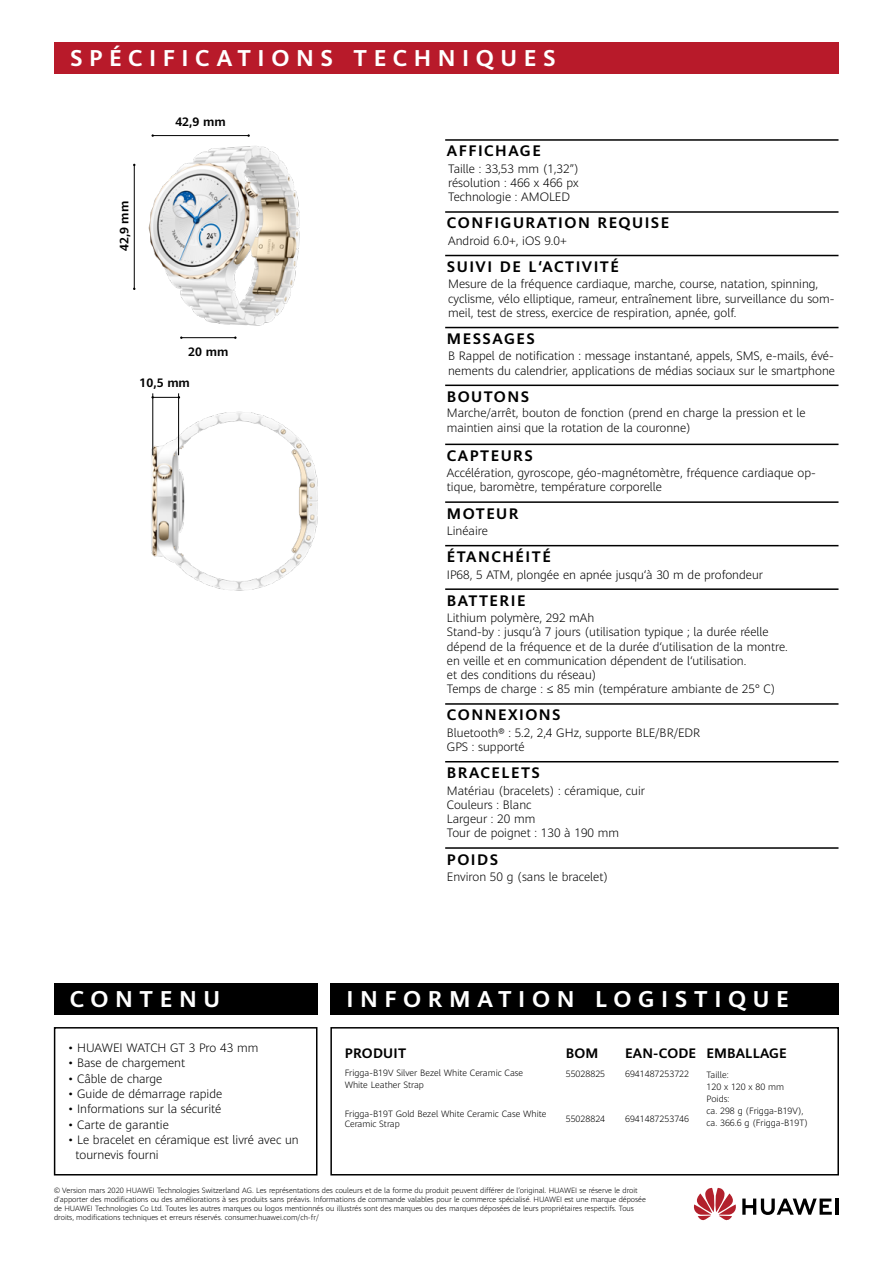
<style>
.page{position:relative;width:893px;height:1263px;background:#fff}
.page>*{position:absolute;margin:0;border:0;box-sizing:border-box;transform-origin:0 0}
.t1{font:700 22.5px "Huawei Sans";letter-spacing:.295em;color:#fff}
.t2{font:700 15px "Huawei Sans";letter-spacing:.1em;color:#000}
.t3{font:700 13.5px "Huawei Sans";letter-spacing:.01em;color:#000}
.t4{font:300 12px/14.2px "Huawei Sans";color:#000}
.t5{font:700 12px "Huawei Sans";color:#000}
.t6{font:300 9px/12px "Huawei Sans";color:#000}
.t7{font:300 7.5px/9px "Huawei Sans";color:#000}
</style>
<div class="page">
<hr style="left:134px;top:165px;width:1px;height:124px;background:#000">
<hr style="left:153px;top:135px;width:96px;height:1px;background:#000">
<hr style="left:181px;top:337px;width:54px;height:1px;background:#000">
<svg style="left:151px;top:396px;width:29px;height:3px"></svg>
<img style="left:148px;top:146px;width:152px;height:180px">
<img style="left:151px;top:404px;width:167px;height:187px">
<hr style="left:178px;top:393px;width:1px;height:62px;background:#000">
<hr style="left:152px;top:393px;width:1px;height:62px;background:#000">
<hr style="left:836px;top:1198px;width:3px;height:17px;background:#000">
<svg style="left:742px;top:1198px;width:90px;height:17px"></svg>
<svg style="left:694px;top:1188px;width:42px;height:32px"></svg>
<div style="left:54px;top:43px;width:785px;height:31px;background:#b81a2a"></div>
<div style="left:54px;top:983px;width:264px;height:32px;background:#000"></div>
<div style="left:330px;top:983px;width:509px;height:32px;background:#000"></div>
<hr style="left:445px;top:139px;width:393px;height:2px;background:#000">
<hr style="left:445px;top:211px;width:393px;height:2px;background:#000">
<hr style="left:445px;top:255px;width:393px;height:1px;background:#000">
<hr style="left:445px;top:327px;width:393px;height:1px;background:#000">
<hr style="left:445px;top:385px;width:393px;height:1px;background:#000">
<hr style="left:445px;top:444px;width:393px;height:1px;background:#000">
<hr style="left:445px;top:501px;width:393px;height:2px;background:#000">
<hr style="left:445px;top:545px;width:393px;height:1px;background:#000">
<hr style="left:445px;top:588px;width:393px;height:2px;background:#000">
<hr style="left:445px;top:703px;width:393px;height:2px;background:#000">
<hr style="left:445px;top:761px;width:393px;height:1px;background:#000">
<hr style="left:445px;top:847px;width:393px;height:2px;background:#000">
<div style="left:54px;top:1027px;width:263px;height:148px;border:2px solid #000"></div>
<div style="left:330px;top:1027px;width:509px;height:148px;border:2px solid #000"></div>
<h1 class="t1" style="left:70px;top:43px;width:487px">SPÉCIFICATIONS TECHNIQUES</h1>
<p class="t5" style="left:116px;top:251px;width:52px;rotate:-90deg">42,9 mm</p>
<p class="t5" style="left:175px;top:114px;width:52px">42,9 mm</p>
<p class="t5" style="left:188px;top:344px;width:42px">20 mm</p>
<p class="t5" style="left:140px;top:374px;width:52px">10,5 mm</p>
<p class="t2" style="left:447px;top:141px;width:95px">AFFICHAGE</p>
<p class="t4" style="left:448px;top:161px;width:132px;text-align:justify">Taille : 33,53 mm (1,32”) résolution : 466 x 466 px Technologie : AMOLED</p>
<p class="t2" style="left:447px;top:213px;width:224px">CONFIGURATION REQUISE</p>
<p class="t4" style="left:448px;top:233px;width:120px">Android 6.0+, iOS 9.0+</p>
<p class="t2" style="left:447px;top:256px;width:174px">SUIVI DE L‘ACTIVITÉ</p>
<p class="t4" style="left:448px;top:277px;width:388px">Mesure de la fréquence cardiaque, marche, course, natation, spinning, cyclisme, vélo elliptique, rameur, entraînement libre, surveillance du som&shy;meil, test de stress, exercice de respiration, apnée, golf.</p>
<p class="t2" style="left:447px;top:328px;width:89px">MESSAGES</p>
<p class="t4" style="left:448px;top:349px;width:388px">B Rappel de notification : message instantané, appels, SMS, e-mails, évé&shy;nements du calendrier, applications de médias sociaux sur le smartphone</p>
<p class="t2" style="left:447px;top:386px;width:84px">BOUTONS</p>
<p class="t4" style="left:447px;top:405px;width:360px;line-height:14.9px">Marche/arrêt, bouton de fonction (prend en charge la pression et le maintien ainsi que la rotation de la couronne)</p>
<p class="t2" style="left:447px;top:445px;width:88px">CAPTEURS</p>
<p class="t4" style="left:447px;top:465px;width:370px">Accélération, gyroscope, géo-magnétomètre, fréquence cardiaque op&shy;tique, baromètre, température corporelle</p>
<p class="t2" style="left:447px;top:503px;width:73px">MOTEUR</p>
<p class="t4" style="left:447px;top:523px;width:43px">Linéaire</p>
<p class="t2" style="left:447px;top:546px;width:105px">ÉTANCHÉITÉ</p>
<p class="t4" style="left:447px;top:567px;width:318px">IP68, 5 ATM, plongée en apnée jusqu‘à 30 m de profondeur</p>
<p class="t2" style="left:447px;top:590px;width:80px">BATTERIE</p>
<p class="t4" style="left:447px;top:610px;width:342px">Lithium polymère, 292 mAh<br>Stand-by : jusqu‘à 7 jours (utilisation typique ; la durée réelle dépend de la fréquence et de la durée d‘utilisation de la montre. en veille et en communication dépendent de l‘utilisation.<br>et des conditions du réseau)<br>Temps de charge : ≤ 85 min (température ambiante de 25° C)</p>
<p class="t2" style="left:447px;top:705px;width:115px">CONNEXIONS</p>
<p class="t4" style="left:447px;top:725px;width:255px">Bluetooth® : 5.2, 2,4 GHz, supporte BLE/BR/EDR<br>GPS : supporté</p>
<p class="t2" style="left:447px;top:762px;width:94px">BRACELETS</p>
<p class="t4" style="left:447px;top:783px;width:200px">Matériau (bracelets) : céramique, cuir<br>Couleurs : Blanc<br>Largeur : 20 mm<br>Tour de poignet : 130 à 190 mm</p>
<p class="t2" style="left:447px;top:849px;width:53px">POIDS</p>
<p class="t4" style="left:447px;top:869px;width:163px">Environ 50 g (sans le bracelet)</p>
<h1 class="t1" style="left:70px;top:983px;width:152px">CONTENU</h1>
<h1 class="t1" style="left:346px;top:983px;width:444px">INFORMATION LOGISTIQUE</h1>
<p class="t4" style="left:68px;top:1040px;width:192px">• HUAWEI WATCH GT 3 Pro 43 mm</p>
<p class="t4" style="left:68px;top:1055px;width:119px">• Base de chargement</p>
<p class="t4" style="left:68px;top:1071px;width:96px">• Câble de charge</p>
<p class="t4" style="left:68px;top:1086px;width:156px">• Guide de démarrage rapide</p>
<p class="t4" style="left:68px;top:1101px;width:155px">• Informations sur la sécurité</p>
<p class="t4" style="left:68px;top:1117px;width:102px">• Carte de garantie</p>
<p class="t4" style="left:76px;top:1131px;width:225px;line-height:15.3px;text-indent:-7px">• Le bracelet en céramique est livré avec un tournevis fourni</p>
<p class="t3" style="left:345px;top:1043px;width:63px">PRODUIT</p>
<p class="t3" style="left:566px;top:1043px;width:34px">BOM</p>
<p class="t3" style="left:625px;top:1043px;width:163px">EAN-CODE EMBALLAGE</p>
<p class="t6" style="left:345px;top:1066px;width:180px;line-height:12.6px">Frigga-B19V Silver Bezel White Ceramic Case<br>White Leather Strap</p>
<p class="t6" style="left:706px;top:1068px;width:103px">Taille:<br>120 x 120 x 80 mm<br>Poids:<br>ca. 298 g (Frigga-B19V), ca. 366.6 g (Frigga-B19T)</p>
<p class="t6" style="left:566px;top:1067px;width:41px">55028825</p>
<p class="t6" style="left:625px;top:1067px;width:65px">6941487253722</p>
<p class="t6" style="left:345px;top:1108px;width:203px;line-height:10.5px">Frigga-B19T Gold Bezel White Ceramic Case White<br>Ceramic Strap</p>
<p class="t6" style="left:566px;top:1112px;width:41px">55028824</p>
<p class="t6" style="left:625px;top:1112px;width:65px">6941487253746</p>
<p class="t7" style="left:54px;top:1186px;width:593px">© Version mars 2020 HUAWEI Technologies Switzerland AG. Les représentations des couleurs et de la forme du produit peuvent différer de l’original. HUAWEI se réserve le droit d’apporter des modifications ou des améliorations à ses produits sans préavis. Informations de commande valables pour le commerce spécialisé. HUAWEI est une marque déposée de HUAWEI Technologies Co Ltd. Toutes les autres marques ou logos mentionnés ou illustrés sont des marques ou des marques déposées de leurs propriétaires respectifs. Tous droits, modifications techniques et erreurs réservés. consumer.huawei.com/ch-fr/</p>
</div>
